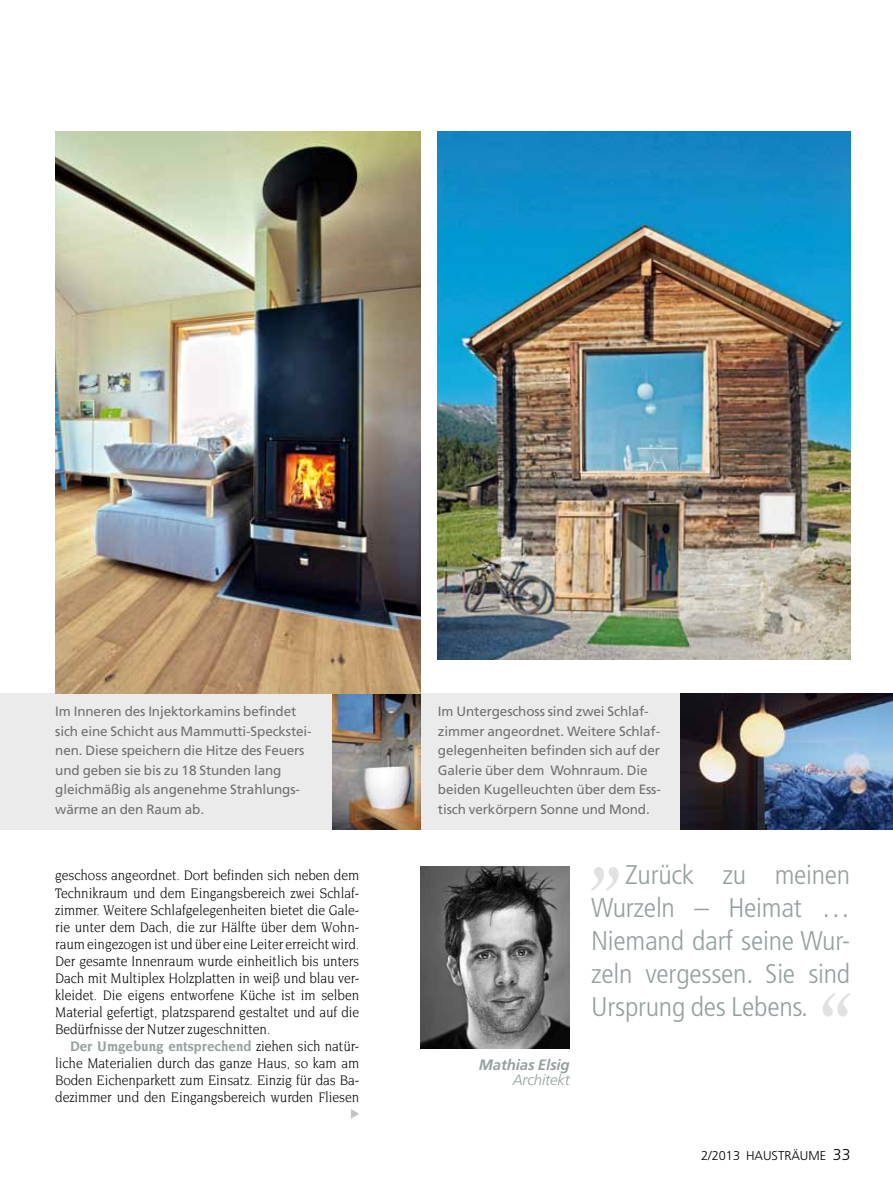
<style>
.page{position:relative;width:893px;height:1191px;background:#fff}
.page>*{position:absolute;margin:0;border:0;box-sizing:border-box;transform-origin:0 0}
.t1{font:300 condensed 27px/33px "Frutiger LT Std";letter-spacing:-.01em;color:#97a0a1;text-align:justify;scale:1.07 1}
.t2{font:15px/17px "Novarese Std";letter-spacing:-.005em;color:#000;text-align:justify;scale:.9 1}
.t3{font:italic 700 15px "Frutiger LT Std";letter-spacing:-.01em;color:#97a0a1}
.t4{font:italic 300 15px "Frutiger LT Std";letter-spacing:-.01em;color:#97a0a1}
.t5{font:13.5px/19.5px "Frutiger LT Std";letter-spacing:-.01em;color:#707172}
.t6{font:300 12.75px "Frutiger LT Std";color:#000}
.s1{font-weight:700;color:#97a0a1}
.s2{font-size:15.75px}
</style>
<div class="page">
<div style="left:0;top:693px;width:893px;height:136px;background:#ebebeb"></div>
<img style="left:680px;top:693px;width:213px;height:136px">
<svg style="left:351px;top:1109px;width:8px;height:9px"></svg>
<img style="left:332px;top:693px;width:89px;height:136px">
<img style="left:421px;top:866px;width:149px;height:183px">
<svg style="left:823px;top:993px;width:27px;height:23px"></svg>
<svg style="left:591px;top:867px;width:28px;height:24px"></svg>
<img style="left:55px;top:132px;width:366px;height:561px">
<img style="left:438px;top:132px;width:412px;height:527px">
<p class="t5" style="left:55px;top:703px;width:258px">Im Inneren des Injektorkamins befindet sich eine Schicht aus Mammutti-Speckstei&shy;nen. Diese speichern die Hitze des Feuers und geben sie bis zu 18 Stunden lang gleichmäßig als angenehme Strahlungs&shy;wärme an den Raum ab.</p>
<p class="t2" style="left:55px;top:867px;width:339px">geschoss angeordnet. Dort befinden sich neben dem Technikraum und dem Eingangsbereich zwei Schlaf&shy;zimmer. Weitere Schlafgelegenheiten bietet die Gale&shy;rie unter dem Dach, die zur Hälfte über dem Wohn&shy;raum eingezogen ist und über eine Leiter erreicht wird.<br>Der gesamte Innenraum wurde einheitlich bis unters Dach mit Multiplex Holzplatten in weiß und blau ver&shy;kleidet. Die eigens entworfene Küche ist im selben Material gefertigt, platzsparend gestaltet und auf die Bedürfnisse der Nutzer zugeschnitten.</p>
<p class="t2" style="left:55px;top:1037px;width:339px;text-indent:15px"><span class="s1">Der Umgebung entsprechend</span> ziehen sich natür&shy;liche Materialien durch das ganze Haus, so kam am Boden Eichenparkett zum Einsatz. Einzig für das Ba&shy;dezimmer und den Eingangsbereich wurden Fliesen</p>
<p class="t5" style="left:438px;top:703px;width:224px">Im Untergeschoss sind zwei Schlaf&shy;zimmer angeordnet. Weitere Schlaf&shy;gelegenheiten befinden sich auf der Galerie über dem Wohnraum. Die beiden Kugelleuchten über dem Ess&shy;tisch verkörpern Sonne und Mond.</p>
<p class="t3" style="left:479px;top:1059px;width:92px">Mathias Elsig</p>
<p class="t4" style="left:513px;top:1071px;width:59px">Architekt</p>
<h1 class="t1" style="left:591px;top:860px;width:244px;text-indent:34px">Zurück zu meinen Wurzeln – Heimat … Niemand darf seine Wur&shy;zeln vergessen. Sie sind Ursprung des Lebens.</h1>
<p class="t6" style="left:701px;top:1149px;width:151px">2/2013 HAUSTRÄUME <span class="s2">33</span></p>
</div>
